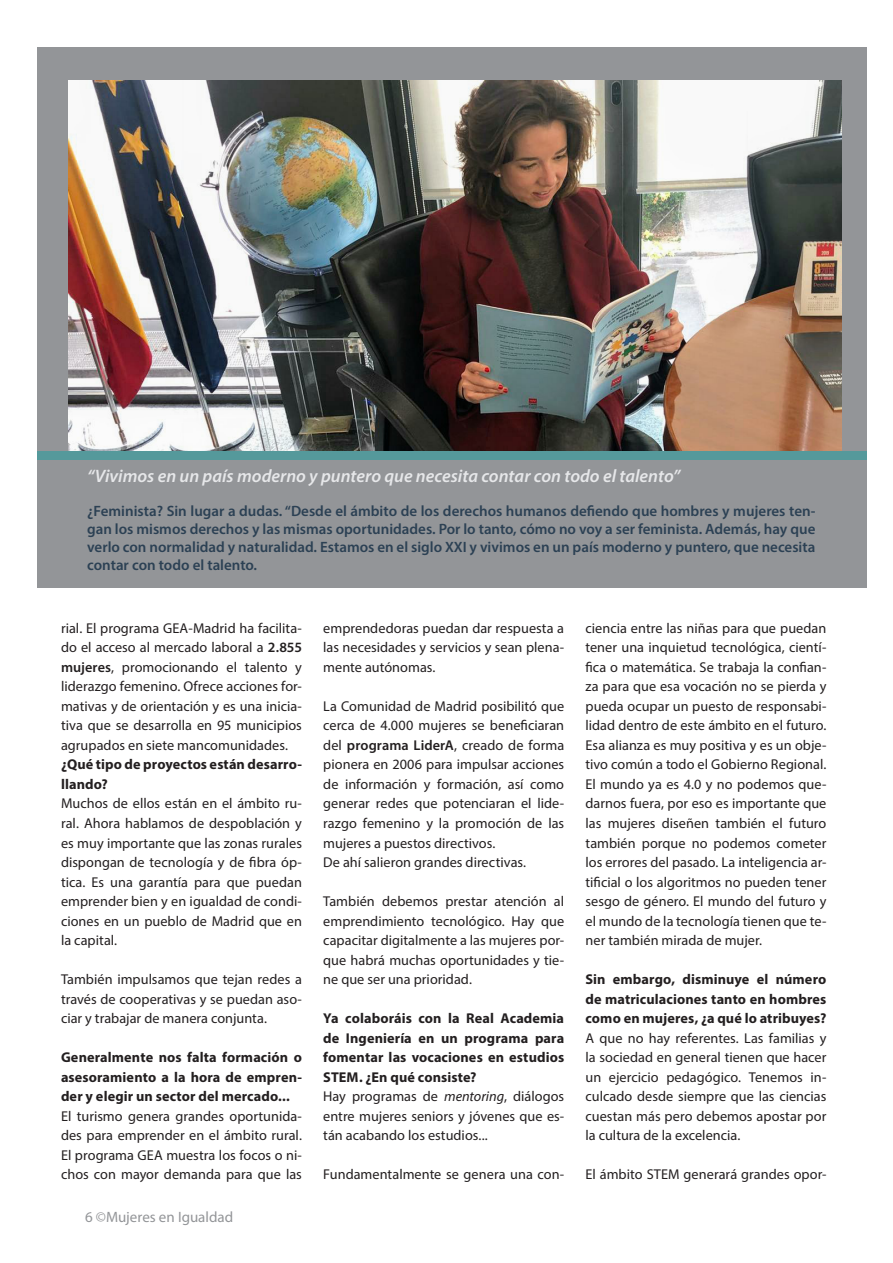
<style>
.page{position:relative;width:893px;height:1263px;background:#fff}
.page>*{position:absolute;margin:0;border:0;box-sizing:border-box;transform-origin:0 0}
.t1{font:italic 600 18px "Myriad Pro";color:#e6e7e9}
.t2{font:600 15px/18px "Myriad Pro";color:#2c4154;text-align:justify}
.t3{font:15px "Myriad Pro";color:#939598}
.Body_Text{font:14.25px/19.5px "Myriad Pro";letter-spacing:.005em;color:#231f20;text-align:justify}
.Body_Text-2{font:700 14.25px/19.5px "Myriad Pro";letter-spacing:.01em;color:#231f20;text-align:justify}
.s1{font-weight:600}
.s2{font-style:italic}
</style>
<div class="page">
<div style="left:37px;top:48px;width:829px;height:540px;background:#939598"></div>
<div style="left:37px;top:451px;width:829px;height:8px;background:#55999b"></div>
<img style="left:68px;top:81px;width:774px;height:370px">
<p class="t1" style="left:87px;top:464px;width:595px">“Vivimos en un país moderno y puntero que necesita contar con todo el talento”</p>
<p class="t2" style="left:87px;top:501px;width:730px">¿Feminista? Sin lugar a dudas. “Desde el ámbito de los derechos humanos defiendo que hombres y mujeres ten&shy;gan los mismos derechos y las mismas oportunidades. Por lo tanto, cómo no voy a ser feminista. Además, hay que verlo con normalidad y naturalidad. Estamos en el siglo XXI y vivimos en un país moderno y puntero, que necesita contar con todo el talento.</p>
<p class="Body_Text" style="left:61px;top:618px;width:242px">rial. El programa GEA-Madrid ha facilita&shy;do el acceso al mercado laboral a <span class="s1">2.855 mujeres</span>, promocionando el talento y liderazgo femenino. Ofrece acciones for&shy;mativas y de orientación y es una inicia&shy;tiva que se desarrolla en 95 municipios agrupados en siete mancomunidades.</p>
<p class="Body_Text-2" style="left:61px;top:754px;width:242px">¿Qué tipo de proyectos están desarro&shy;llando?</p>
<p class="Body_Text" style="left:61px;top:794px;width:242px">Muchos de ellos están en el ámbito ru&shy;ral. Ahora hablamos de despoblación y es muy importante que las zonas rurales dispongan de tecnología y de fibra óp&shy;tica. Es una garantía para que puedan emprender bien y en igualdad de condi&shy;ciones en un pueblo de Madrid que en la capital.</p>
<p class="Body_Text" style="left:61px;top:969px;width:242px">También impulsamos que tejan redes a través de cooperativas y se puedan aso&shy;ciar y trabajar de manera conjunta.</p>
<p class="Body_Text-2" style="left:61px;top:1047px;width:242px">Generalmente nos falta formación o asesoramiento a la hora de empren&shy;der y elegir un sector del mercado...</p>
<p class="Body_Text" style="left:61px;top:1106px;width:242px">El turismo genera grandes oportunida&shy;des para emprender en el ámbito rural.<br>El programa GEA muestra los focos o ni&shy;chos con mayor demanda para que las</p>
<p class="t3" style="left:85px;top:1208px;width:150px">6 ©Mujeres en Igualdad</p>
<p class="Body_Text" style="left:323px;top:618px;width:242px">emprendedoras puedan dar respuesta a las necesidades y servicios y sean plena&shy;mente autónomas.</p>
<p class="Body_Text" style="left:323px;top:696px;width:242px">La Comunidad de Madrid posibilitó que cerca de 4.000 mujeres se beneficiaran del <span class="s1">programa LiderA</span>, creado de forma pionera en 2006 para impulsar acciones de información y formación, así como generar redes que potenciaran el lide&shy;razgo femenino y la promoción de las mujeres a puestos directivos.</p>
<p class="Body_Text" style="left:323px;top:852px;width:204px">De ahí salieron grandes directivas.</p>
<p class="Body_Text" style="left:323px;top:891px;width:242px">También debemos prestar atención al emprendimiento tecnológico. Hay que capacitar digitalmente a las mujeres por&shy;que habrá muchas oportunidades y tie&shy;ne que ser una prioridad.</p>
<p class="Body_Text-2" style="left:323px;top:1008px;width:242px">Ya colaboráis con la Real Academia de Ingeniería en un programa para fomentar las vocaciones en estudios STEM. ¿En qué consiste?</p>
<p class="Body_Text" style="left:323px;top:1086px;width:242px">Hay programas de <span class="s2">mentoring</span>, diálogos entre mujeres seniors y jóvenes que es&shy;tán acabando los estudios...</p>
<p class="Body_Text" style="left:323px;top:1164px;width:242px">Fundamentalmente se genera una con-</p>
<p class="Body_Text" style="left:585px;top:618px;width:242px">ciencia entre las niñas para que puedan tener una inquietud tecnológica, cientí&shy;fica o matemática. Se trabaja la confian&shy;za para que esa vocación no se pierda y pueda ocupar un puesto de responsabi&shy;lidad dentro de este ámbito en el futuro.<br>Esa alianza es muy positiva y es un obje&shy;tivo común a todo el Gobierno Regional.<br>El mundo ya es 4.0 y no podemos que&shy;darnos fuera, por eso es importante que las mujeres diseñen también el futuro también porque no podemos cometer los errores del pasado. La inteligencia ar&shy;tificial o los algoritmos no pueden tener sesgo de género. El mundo del futuro y el mundo de la tecnología tienen que te&shy;ner también mirada de mujer.</p>
<p class="Body_Text-2" style="left:585px;top:969px;width:242px">Sin embargo, disminuye el número de matriculaciones tanto en hombres como en mujeres, ¿a qué lo atribuyes?</p>
<p class="Body_Text" style="left:585px;top:1028px;width:242px">A que no hay referentes. Las familias y la sociedad en general tienen que hacer un ejercicio pedagógico. Tenemos in&shy;culcado desde siempre que las ciencias cuestan más pero debemos apostar por la cultura de la excelencia.</p>
<p class="Body_Text" style="left:585px;top:1164px;width:242px">El ámbito STEM generará grandes opor-</p>
</div>
